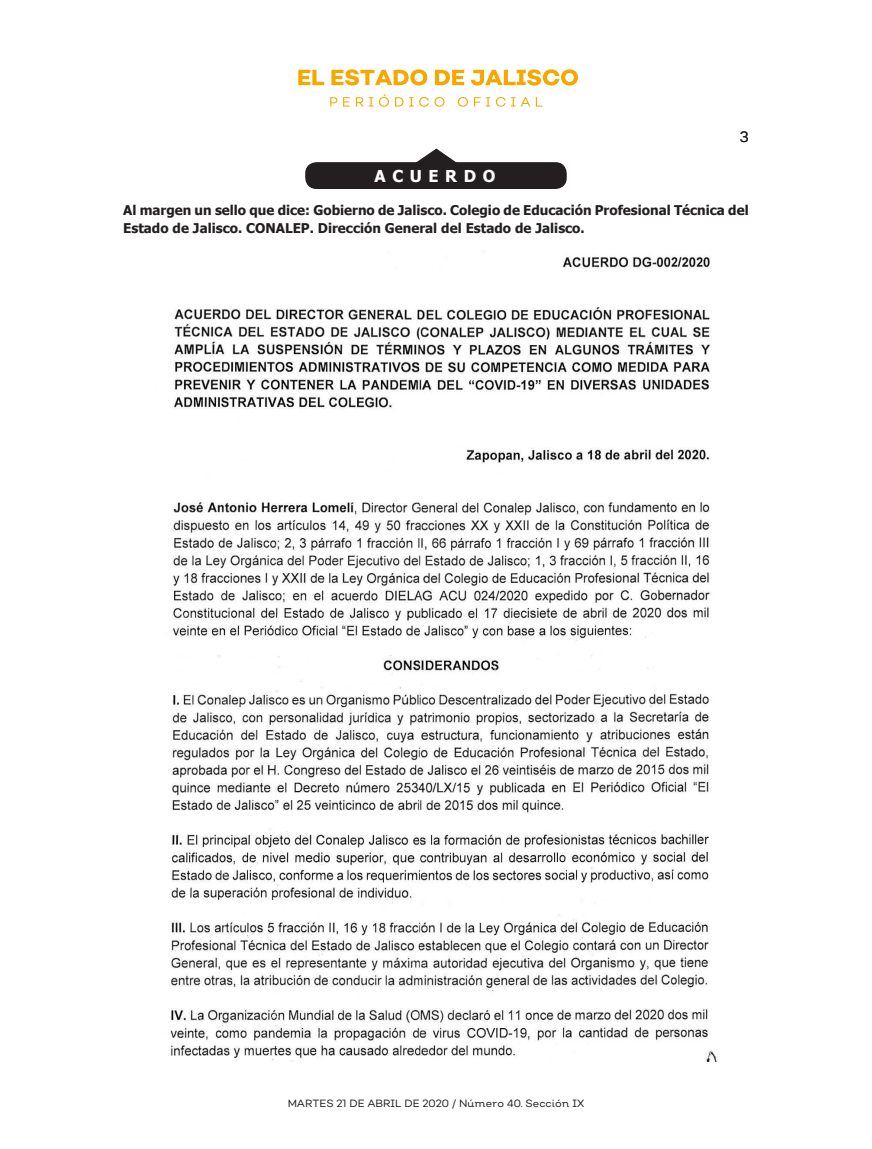
<style>
.page{position:relative;width:872px;height:1149px;background:#fff}
.page>*{position:absolute;margin:0;border:0;box-sizing:border-box;transform-origin:0 0}
.t1{font:700 16.5px "Tahoma";letter-spacing:.4em;color:#fff}
._02_último_renglón2{font:700 16.35px "Tahoma";letter-spacing:.4em;color:#fff}
.t2{font:15px "Nutmeg";color:#231f20}
.t3{font:700 13.5px/17.9px "Tahoma";color:#231f20}
._02_último_renglón2-2{font:700 13.35px/17.9px "Tahoma";color:#231f20}
.t4{font:10.5px "Nutmeg Headline";color:#231f20}
</style>
<div class="page">
<svg style="left:298px;top:70px;width:26px;height:15px"></svg>
<svg style="left:331px;top:69px;width:96px;height:16px"></svg>
<svg style="left:435px;top:70px;width:29px;height:15px"></svg>
<svg style="left:471px;top:69px;width:107px;height:16px"></svg>
<svg style="left:330px;top:97px;width:7px;height:9px"></svg>
<svg style="left:343px;top:97px;width:7px;height:9px"></svg>
<svg style="left:356px;top:97px;width:17px;height:9px"></svg>
<svg style="left:379px;top:94px;width:10px;height:13px"></svg>
<svg style="left:395px;top:97px;width:8px;height:9px"></svg>
<svg style="left:409px;top:97px;width:35px;height:10px"></svg>
<svg style="left:458px;top:97px;width:10px;height:10px"></svg>
<svg style="left:474px;top:97px;width:6px;height:9px"></svg>
<svg style="left:486px;top:97px;width:4px;height:9px"></svg>
<svg style="left:496px;top:97px;width:9px;height:10px"></svg>
<svg style="left:511px;top:97px;width:19px;height:9px"></svg>
<svg style="left:536px;top:97px;width:6px;height:9px"></svg>
<div style="left:306px;top:163px;width:260px;height:25px;background:#231f20;border-radius:10px"></div>
<div style="left:305px;top:162px;width:262px;height:27px;border:1px solid #231f20;border-radius:10px"></div>
<svg style="left:415px;top:149px;width:43px;height:15px"></svg>
<img style="left:170px;top:251px;width:547px;height:810px">
<p class="t2" style="left:740px;top:127px;width:10px">3</p>
<p class="_02_último_renglón2" style="left:375px;top:166px;width:122px">ACUERDO</p>
<p class="_02_último_renglón2-2" style="left:123px;top:200px;width:627px">Al margen un sello que dice: Gobierno de Jalisco. Colegio de Educación Profesional Técnica del<br>Estado de Jalisco. CONALEP. Dirección General del Estado de Jalisco.</p>
<p class="t1" style="left:374px;top:165px;width:123px">ACUERDO</p>
<p class="t3" style="left:123px;top:200px;width:627px">Al margen un sello que dice: Instituto de Transparencia, Información Pública y Protección de<br>Datos Personales del Estado de Jalisco.</p>
<p class="t4" style="left:288px;top:1096px;width:298px">MARTES 21 DE ABRIL DE 2020 / Número 40. Sección IX</p>
<p class="t4" style="left:288px;top:1096px;width:59px">JUEVES 16</p>
<p class="t4" style="left:366px;top:1096px;width:219px">ENERO DE 2020 / Número 49. Sección II</p>
</div>
